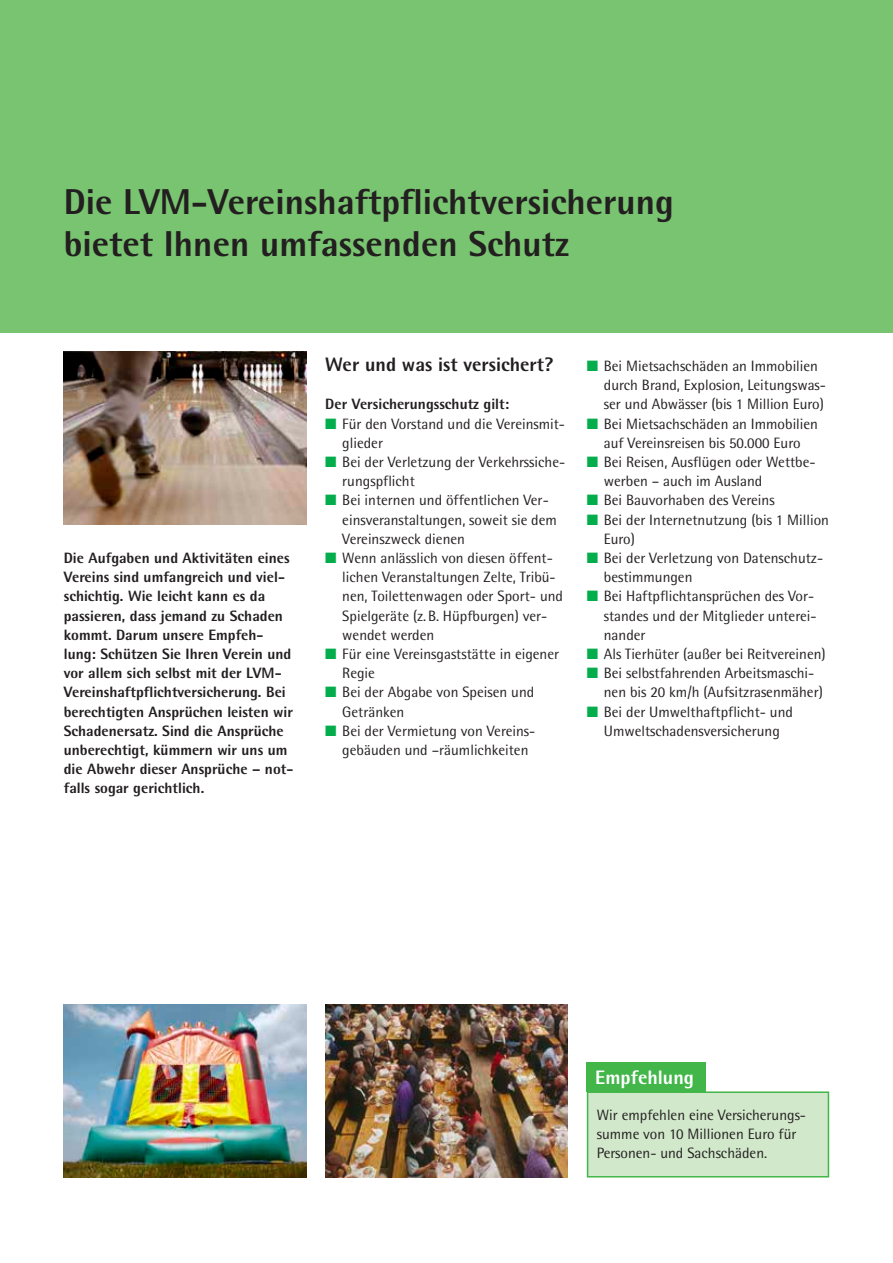
<style>
.page{position:relative;width:893px;height:1263px;background:#fff}
.page>*{position:absolute;margin:0;border:0;box-sizing:border-box;transform-origin:0 0}
.t1{font:800 36px/42px "Lvm Rotis";color:#231f20}
.t2{font:800 19.5px "Lvm Rotis";color:#231f20}
.t3{font:800 19.5px "Lvm Rotis";color:#fff}
.t4{font:15px/19.2px "Lvm Rotis";color:#231f20}
.t5{font:800 15px/19.2px "Lvm Rotis";color:#231f20}
.s1{color:#03ad4c}
</style>
<div class="page">
<div style="left:0;top:0;width:893px;height:333px;background:#78c470"></div>
<div style="left:587px;top:1062px;width:119px;height:30px;background:#42b649"></div>
<div style="left:588px;top:1092px;width:240px;height:85px;background:#d1e8ca"></div>
<div style="left:587px;top:1091px;width:242px;height:86px;border:2px solid #42b649"></div>
<img style="left:64px;top:352px;width:242px;height:173px">
<img style="left:64px;top:1005px;width:242px;height:172px">
<img style="left:325px;top:1005px;width:243px;height:172px">
<h1 class="t1" style="left:64px;top:180px;width:612px">Die LVM-Vereinshaftpflichtversicherung bietet Ihnen umfassenden Schutz</h1>
<p class="t5" style="left:64px;top:548px;width:231px">Die Aufgaben und Aktivitäten eines Vereins sind umfangreich und viel&shy;schichtig. Wie leicht kann es da passieren, dass jemand zu Schaden kommt. Darum unsere Empfeh&shy;lung: Schützen Sie Ihren Verein und vor allem sich selbst mit der LVM-Vereinshaftpflichtversicherung. Bei berechtigten Ansprüchen leisten wir Schadenersatz. Sind die Ansprüche unberechtigt, kümmern wir uns um die Abwehr dieser Ansprüche – not&shy;falls sogar gerichtlich.</p>
<h2 class="t2" style="left:325px;top:352px;width:229px">Wer und was ist versichert?</h2>
<p class="t5" style="left:325px;top:394px;width:185px">Der Versicherungsschutz gilt:</p>
<p class="t4" style="left:325px;top:414px;width:241px"><span class="s1">\</span> Für den Vorstand und die Vereinsmit-</p>
<p class="t4" style="left:342px;top:433px;width:42px">glieder</p>
<p class="t4" style="left:325px;top:452px;width:241px"><span class="s1">\</span> Bei der Verletzung der Verkehrssiche-</p>
<p class="t4" style="left:342px;top:471px;width:74px">rungspflicht</p>
<p class="t4" style="left:325px;top:491px;width:225px"><span class="s1">\</span> Bei internen und öffentlichen Ver-</p>
<p class="t4" style="left:342px;top:510px;width:216px">einsveranstaltungen, soweit sie dem</p>
<p class="t4" style="left:342px;top:529px;width:124px">Vereinszweck dienen</p>
<p class="t4" style="left:325px;top:548px;width:229px"><span class="s1">\</span> Wenn anlässlich von diesen öffent-</p>
<p class="t4" style="left:342px;top:567px;width:215px">lichen Veranstaltungen Zelte, Tribü-</p>
<p class="t4" style="left:342px;top:587px;width:222px">nen, Toilettenwagen oder Sport- und</p>
<p class="t4" style="left:342px;top:606px;width:206px">Spielgeräte (z.B. Hüpfburgen) ver-</p>
<p class="t4" style="left:342px;top:625px;width:93px">wendet werden</p>
<p class="t4" style="left:325px;top:644px;width:235px"><span class="s1">\</span> Für eine Vereinsgaststätte in eigener</p>
<p class="t4" style="left:342px;top:663px;width:34px">Regie</p>
<p class="t4" style="left:325px;top:683px;width:210px"><span class="s1">\</span> Bei der Abgabe von Speisen und</p>
<p class="t4" style="left:342px;top:702px;width:63px">Getränken</p>
<p class="t4" style="left:325px;top:721px;width:211px"><span class="s1">\</span> Bei der Vermietung von Vereins-</p>
<p class="t4" style="left:342px;top:740px;width:188px">gebäuden und –räumlichkeiten</p>
<p class="t4" style="left:587px;top:356px;width:233px"><span class="s1">\</span> Bei Mietsachschäden an Immobilien</p>
<p class="t4" style="left:604px;top:375px;width:224px">durch Brand, Explosion, Leitungswas-</p>
<p class="t4" style="left:604px;top:395px;width:222px">ser und Abwässer (bis 1 Million Euro)</p>
<p class="t4" style="left:587px;top:414px;width:233px"><span class="s1">\</span> Bei Mietsachschäden an Immobilien</p>
<p class="t4" style="left:604px;top:433px;width:198px">auf Vereinsreisen bis 50.000 Euro</p>
<p class="t4" style="left:587px;top:452px;width:230px"><span class="s1">\</span> Bei Reisen, Ausflügen oder Wettbe-</p>
<p class="t4" style="left:604px;top:471px;width:160px">werben – auch im Ausland</p>
<p class="t4" style="left:587px;top:491px;width:189px"><span class="s1">\</span> Bei Bauvorhaben des Vereins</p>
<p class="t4" style="left:587px;top:510px;width:244px"><span class="s1">\</span> Bei der Internetnutzung (bis 1 Million</p>
<p class="t4" style="left:604px;top:529px;width:33px">Euro)</p>
<p class="t4" style="left:587px;top:548px;width:238px"><span class="s1">\</span> Bei der Verletzung von Datenschutz-</p>
<p class="t4" style="left:604px;top:567px;width:90px">bestimmungen</p>
<p class="t4" style="left:587px;top:587px;width:229px"><span class="s1">\</span> Bei Haftpflichtansprüchen des Vor-</p>
<p class="t4" style="left:604px;top:606px;width:214px">standes und der Mitglieder unterei-</p>
<p class="t4" style="left:604px;top:625px;width:43px">nander</p>
<p class="t4" style="left:587px;top:644px;width:240px"><span class="s1">\</span> Als Tierhüter (außer bei Reitvereinen)</p>
<p class="t4" style="left:587px;top:663px;width:229px"><span class="s1">\</span> Bei selbstfahrenden Arbeitsmaschi-</p>
<p class="t4" style="left:604px;top:683px;width:221px">nen bis 20 km/h (Aufsitzrasenmäher)</p>
<p class="t4" style="left:587px;top:702px;width:208px"><span class="s1">\</span> Bei der Umwelthaftpflicht- und</p>
<p class="t4" style="left:604px;top:721px;width:178px">Umweltschadensversicherung</p>
<h2 class="t3" style="left:595px;top:1065px;width:100px">Empfehlung</h2>
<p class="t4" style="left:597px;top:1105px;width:211px">Wir empfehlen eine Versicherungs&shy;summe von 10 Millionen Euro für<br>Personen- und Sachschäden.</p>
</div>
